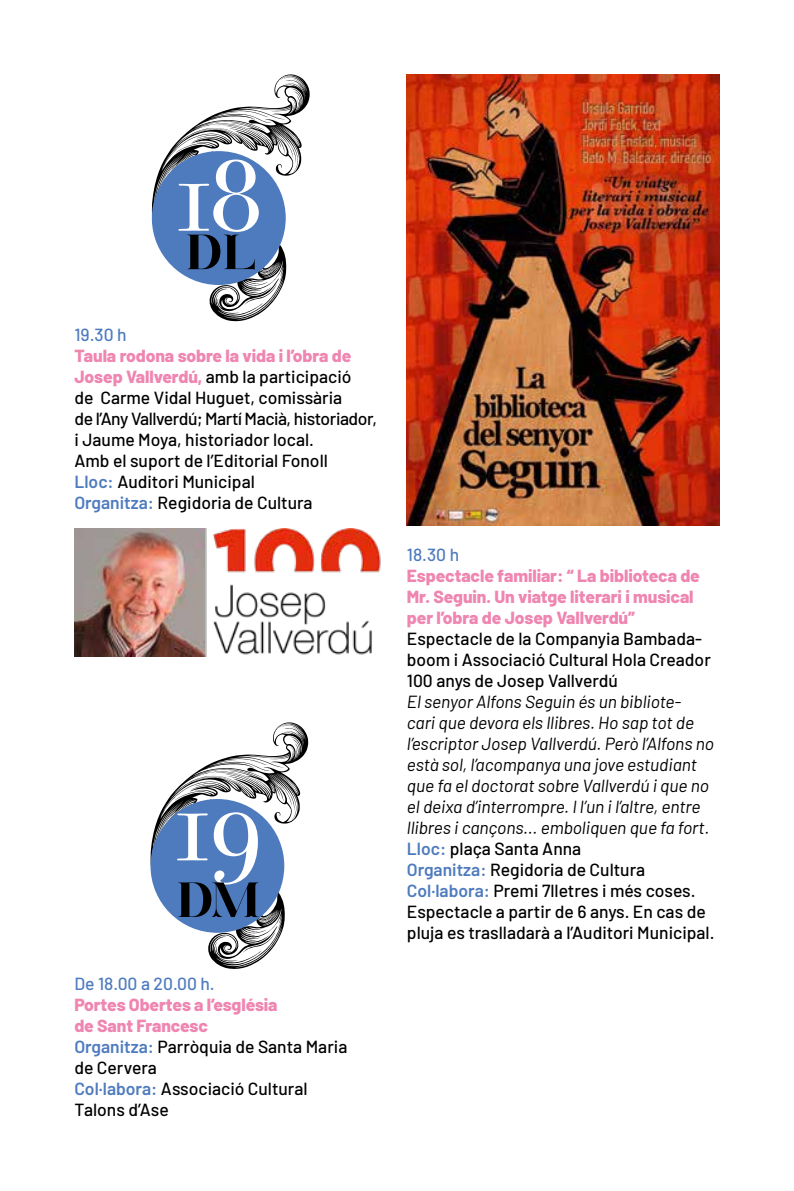
<style>
.page{position:relative;width:794px;height:1191px;background:#fff}
.page>*{position:absolute;margin:0;border:0;box-sizing:border-box;transform-origin:0 0}
.t1{font:106.92px "Bodoni Svty Two SCITCTT";color:#fff}
.t2{font:500 17.5px/21px "Barlow";color:#000}
.t3{font:italic 17.5px/21px "Barlow";letter-spacing:-.005em;color:#000}
.t4{font:800 17.5px/21px "Barlow";letter-spacing:-.005em;color:#ef86b1}
.t5{font:500 17.5px "Barlow";color:#4e7bbe}
.s1{font-weight:800;color:#ef86b1}
.s2{font-weight:600;color:#4e7bbe}
.s3{font-weight:600;font-style:normal;color:#4e7bbe}
.s4{font-weight:500;font-style:normal}
</style>
<div class="page">
<svg style="left:152px;top:74px;width:158px;height:248px"></svg>
<svg style="left:150px;top:722px;width:158px;height:247px"></svg>
<img style="left:407px;top:74px;width:312px;height:451px">
<img style="left:74px;top:528px;width:307px;height:128px">
<h1 class="t1" style="left:177px;top:130px;width:86px">18</h1>
<p class="t5" style="left:74px;top:322px;width:54px">19.30 h</p>
<p class="t2" style="left:74px;top:344px;width:304px"><span class="s1">Taula rodona sobre la vida i l’obra de Josep Vallverdú,</span> amb la participació<br>de Carme Vidal Huguet, comissària<br>de l’Any Vallverdú; Martí Macià, historiador, i Jaume Moya, historiador local.<br>Amb el suport de l’Editorial Fonoll<br><span class="s2">Lloc:</span> Auditori Municipal<br><span class="s2">Organitza:</span> Regidoria de Cultura</p>
<h1 class="t1" style="left:175px;top:760px;width:88px">19</h1>
<p class="t5" style="left:74px;top:971px;width:142px">De 18.00 a 20.00 h.</p>
<p class="t2" style="left:74px;top:993px;width:274px"><span class="s1">Portes Obertes a l’església<br>de Sant Francesc<br></span><span class="s2">Organitza:</span> Parròquia de Santa Maria de Cervera<br><span class="s2">Col·labora:</span> Associació Cultural<br>Talons d’Ase</p>
<p class="t5" style="left:407px;top:542px;width:54px">18.30 h</p>
<p class="t4" style="left:407px;top:564px;width:294px">Espectacle familiar: “ La biblioteca de<br>Mr. Seguin. Un viatge literari i musical per l’obra de Josep Vallverdú”</p>
<p class="t2" style="left:407px;top:626px;width:305px">Espectacle de la Companyia Bambada&shy;boom i Associació Cultural Hola Creador<br>100 anys de Josep Vallverdú</p>
<p class="t3" style="left:407px;top:690px;width:309px">El senyor Alfons Seguin és un bibliote-<br>cari que devora els llibres. Ho sap tot de l’escriptor Josep Vallverdú. Però l’Alfons no està sol, l’acompanya una jove estudiant que fa el doctorat sobre Vallverdú i que no el deixa d’interrompre. I l’un i l’altre, entre llibres i cançons... emboliquen que fa fort.<br><span class="s3">Lloc:</span> <span class="s4">plaça Santa Anna<br></span><span class="s3">Organitza:</span> <span class="s4">Regidoria de Cultura </span><span class="s3">Col·labora:</span> <span class="s4">Premi 7lletres i més coses.<br>Espectacle a partir de 6 anys. En cas de pluja es traslladarà a l’Auditori Municipal.</span></p>
</div>
